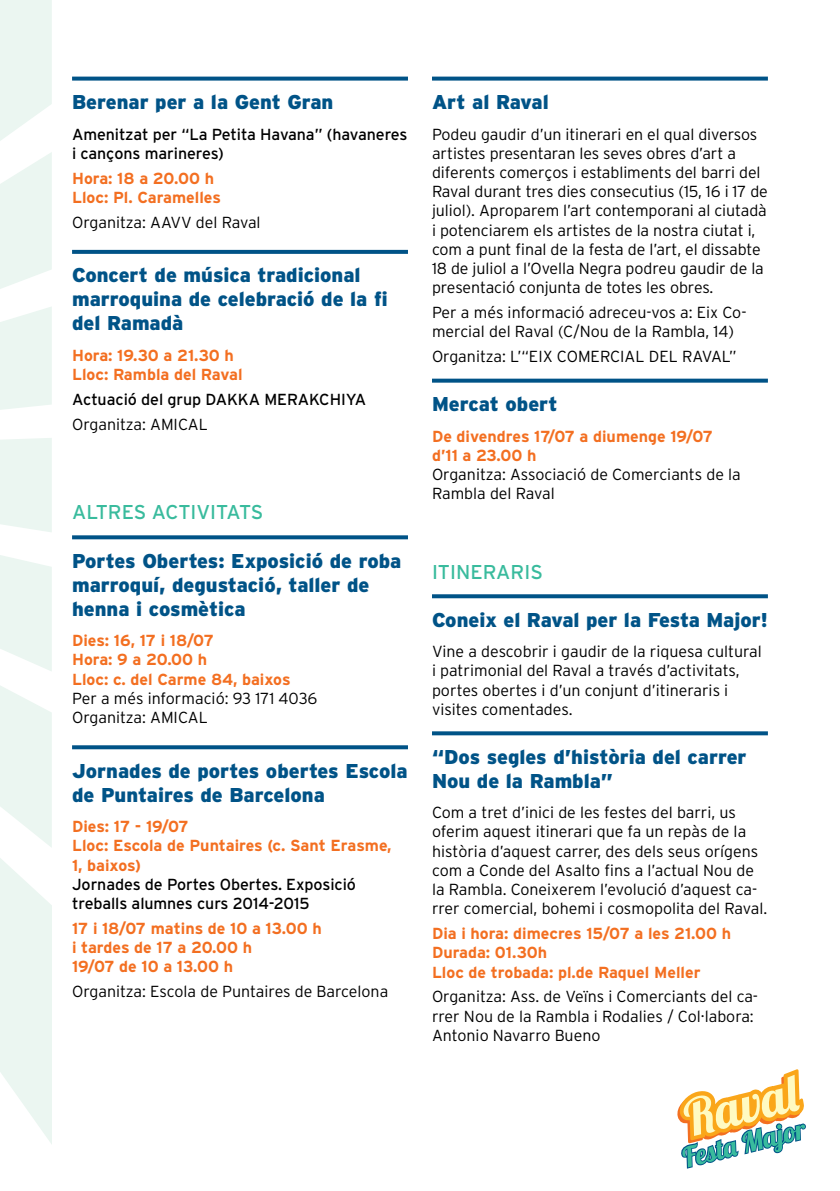
<style>
.page{position:relative;width:840px;height:1191px;background:#fff}
.page>*{position:absolute;margin:0;border:0;box-sizing:border-box;transform-origin:0 0}
.t1{font:900 20px/24px "Interstate";color:#005387}
.t2{font:20px "Interstate";color:#39bb9d}
.t3{font:300 16px/19.2px "Interstate";letter-spacing:-.005em;color:#000}
.t4{font:700 16px/19.2px "Interstate";color:#f36f21}
.t5{font:16px/19.2px "Interstate";letter-spacing:-.005em;color:#000}
</style>
<div class="page">
<svg style="left:0;top:0;width:52px;height:1144px;fill:#ebf6f1"></svg>
<svg style="left:72px;top:77px;width:336px;height:4px"></svg>
<svg style="left:72px;top:250px;width:336px;height:4px"></svg>
<svg style="left:72px;top:535px;width:336px;height:4px"></svg>
<svg style="left:72px;top:745px;width:336px;height:4px"></svg>
<svg style="left:432px;top:77px;width:335px;height:4px"></svg>
<svg style="left:432px;top:379px;width:335px;height:4px"></svg>
<svg style="left:432px;top:594px;width:335px;height:4px"></svg>
<svg style="left:432px;top:731px;width:335px;height:4px"></svg>
<svg style="left:677px;top:1069px;width:129px;height:100px"></svg>
<p class="t1" style="left:72px;top:90px;width:262px">Berenar per a la Gent Gran</p>
<p class="t5" style="left:72px;top:124px;width:337px">Amenitzat per “La Petita Havana” (havaneres i cançons marineres)</p>
<p class="t4" style="left:72px;top:168px;width:150px">Hora: 18 a 20.00 h<br>Lloc: Pl. Caramelles</p>
<p class="t3" style="left:72px;top:212px;width:190px">Organitza: AAVV del Raval</p>
<p class="t1" style="left:72px;top:263px;width:317px">Concert de música tradicional marroquina de celebració de la fi del Ramadà</p>
<p class="t4" style="left:72px;top:345px;width:172px">Hora: 19.30 a 21.30 h<br>Lloc: Rambla del Raval</p>
<p class="t5" style="left:72px;top:389px;width:295px">Actuació del grup DAKKA MERAKCHIYA</p>
<p class="t3" style="left:72px;top:414px;width:137px">Organitza: AMICAL</p>
<p class="t2" style="left:72px;top:500px;width:192px">ALTRES ACTIVITATS</p>
<p class="t1" style="left:72px;top:548px;width:330px">Portes Obertes: Exposició de roba marroquí, degustació, taller de henna i cosmètica</p>
<p class="t4" style="left:72px;top:631px;width:220px">Dies: 16, 17 i 18/07<br>Hora: 9 a 20.00 h<br>Lloc: c. del Carme 84, baixos</p>
<p class="t3" style="left:72px;top:688px;width:246px">Per a més informació: 93 171 4036<br>Organitza: AMICAL</p>
<p class="t1" style="left:72px;top:758px;width:337px">Jornades de portes obertes Escola de Puntaires de Barcelona</p>
<p class="t4" style="left:72px;top:817px;width:321px">Dies: 17 - 19/07<br>Lloc: Escola de Puntaires (c. Sant Erasme,<br>1, baixos)</p>
<p class="t5" style="left:72px;top:874px;width:285px">Jornades de Portes Obertes. Exposició treballs alumnes curs 2014-2015</p>
<p class="t4" style="left:72px;top:918px;width:251px">17 i 18/07 matins de 10 a 13.00 h i tardes de 17 a 20.00 h<br>19/07 de 10 a 13.00 h</p>
<p class="t3" style="left:72px;top:981px;width:317px">Organitza: Escola de Puntaires de Barcelona</p>
<p class="t1" style="left:432px;top:90px;width:118px">Art al Raval</p>
<p class="t3" style="left:432px;top:124px;width:337px">Podeu gaudir d’un itinerari en el qual diversos artistes presentaran les seves obres d’art a diferents comerços i establiments del barri del Raval durant tres dies consecutius (15, 16 i 17 de juliol). Aproparem l’art contemporani al ciutadà i potenciarem els artistes de la nostra ciutat i, com a punt final de la festa de l’art, el dissabte 18 de juliol a l’Ovella Negra podreu gaudir de la presentació conjunta de totes les obres.</p>
<p class="t3" style="left:432px;top:303px;width:316px">Per a més informació adreceu-vos a: Eix Co&shy;mercial del Raval (C/Nou de la Rambla, 14)</p>
<p class="t3" style="left:432px;top:347px;width:306px">Organitza: L’“EIX COMERCIAL DEL RAVAL”</p>
<p class="t1" style="left:432px;top:392px;width:127px">Mercat obert</p>
<p class="t4" style="left:432px;top:426px;width:282px">De divendres 17/07 a diumenge 19/07 d’11 a 23.00 h</p>
<p class="t3" style="left:432px;top:464px;width:310px">Organitza: Associació de Comerciants de la<br>Rambla del Raval</p>
<p class="t2" style="left:432px;top:560px;width:112px">ITINERARIS</p>
<p class="t1" style="left:432px;top:607px;width:337px">Coneix el Raval per la Festa Major!</p>
<p class="t3" style="left:432px;top:642px;width:331px">Vine a descobrir i gaudir de la riquesa cultural i patrimonial del Raval a través d’activitats, portes obertes i d’un conjunt d’itineraris i visites comentades.</p>
<p class="t1" style="left:432px;top:744px;width:316px">“Dos segles d’història del carrer<br>Nou de la Rambla”</p>
<p class="t3" style="left:432px;top:803px;width:336px">Com a tret d’inici de les festes del barri, us oferim aquest itinerari que fa un repàs de la història d’aquest carrer, des dels seus orígens com a Conde del Asalto fins a l’actual Nou de la Rambla. Coneixerem l’evolució d’aquest ca&shy;rrer comercial, bohemi i cosmopolita del Raval.</p>
<p class="t4" style="left:432px;top:923px;width:300px">Dia i hora: dimecres 15/07 a les 21.00 h<br>Durada: 01.30h<br>Lloc de trobada: pl.de Raquel Meller</p>
<p class="t3" style="left:432px;top:987px;width:327px">Organitza: Ass. de Veïns i Comerciants del ca&shy;rrer Nou de la Rambla i Rodalies / Col·labora:<br>Antonio Navarro Bueno</p>
</div>
